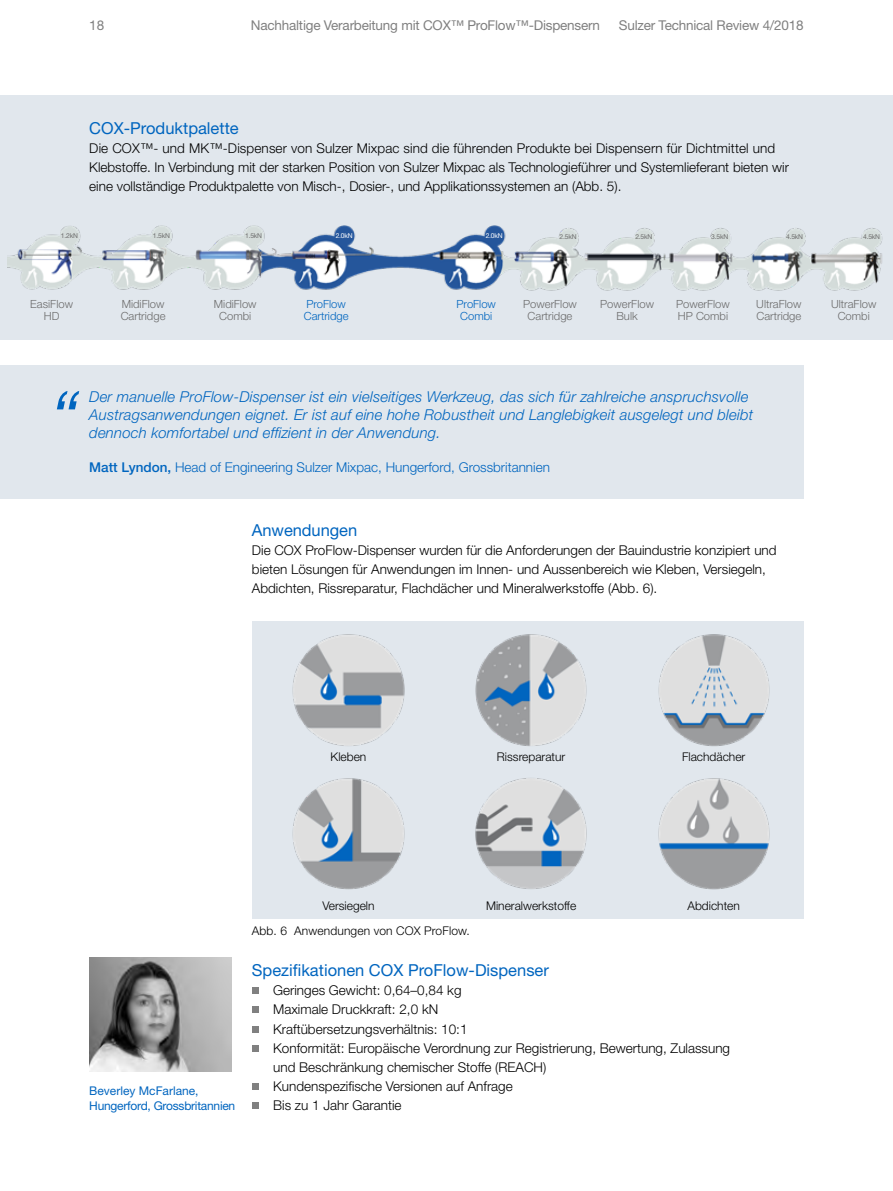
<style>
.page{position:relative;width:893px;height:1191px;background:#fff}
.page>*{position:absolute;margin:0;border:0;box-sizing:border-box;transform-origin:0 0}
.t1{font:16.5px "Helvetica Neue LT Std";color:#0065bf}
.t2{font:italic 300 15px/18px "Helvetica Neue LT Std";letter-spacing:.01em;color:#0065bf}
.t3{font:300 13.5px/19.2px "Helvetica Neue LT Std";color:#000}
.t4{font:13.5px "Helvetica Neue LT Std";letter-spacing:-.015em;color:#808080}
.t5{font:300 13.5px "Helvetica Neue LT Std";color:#0065bf}
.t6{font:300 12px "Helvetica Neue LT Std";color:#000}
.t7{font:12px/15px "Helvetica Neue LT Std";letter-spacing:-.02em;color:#0065bf}
.t8{font:300 11.25px/12px "Helvetica Neue LT Std";color:#6c6c6c;text-align:center}
.t9{font:300 11.25px/12px "Helvetica Neue LT Std";color:#0065bf}
.t10{font:6.75px "Helvetica Neue LT Std";letter-spacing:-.025em;color:#6c6c6c}
.t11{font:6.75px "Helvetica Neue LT Std";letter-spacing:-.025em;color:#fff}
.s1{font-weight:500}
</style>
<div class="page">
<div style="left:0;top:96px;width:893px;height:244px;background:#e1e7ed"></div>
<img style="left:8px;top:225px;width:875px;height:66px">
<img style="left:89px;top:957px;width:143px;height:114px">
<div style="left:0;top:365px;width:804px;height:134px;background:#e1e7ed"></div>
<svg style="left:57px;top:391px;width:22px;height:18px"></svg>
<svg style="left:252px;top:987px;width:6px;height:6px"></svg>
<div style="left:252px;top:1006px;width:6px;height:7px;background:#808080"></div>
<svg style="left:252px;top:1026px;width:6px;height:6px"></svg>
<svg style="left:252px;top:1045px;width:6px;height:6px"></svg>
<svg style="left:252px;top:1083px;width:6px;height:6px"></svg>
<svg style="left:252px;top:1102px;width:6px;height:6px"></svg>
<div style="left:252px;top:621px;width:552px;height:298px;background:#e1e7ed"></div>
<img style="left:292px;top:634px;width:113px;height:112px">
<img style="left:292px;top:778px;width:113px;height:112px">
<img style="left:475px;top:634px;width:112px;height:112px">
<img style="left:475px;top:778px;width:112px;height:111px">
<img style="left:658px;top:634px;width:112px;height:113px">
<img style="left:658px;top:778px;width:112px;height:112px">
<p class="t4" style="left:89px;top:17px;width:17px">18</p>
<p class="t4" style="left:251px;top:17px;width:351px">Nachhaltige Verarbeitung mit COX™ ProFlow™-Dispensern</p>
<p class="t4" style="left:619px;top:17px;width:186px">Sulzer Technical Review 4/2018</p>
<p class="t1" style="left:89px;top:118px;width:151px">COX-Produktpalette</p>
<p class="t3" style="left:89px;top:138px;width:701px">Die COX™- und MK™-Dispenser von Sulzer Mixpac sind die führenden Produkte bei Dispensern für Dichtmittel und<br>Klebstoffe. In Verbindung mit der starken Position von Sulzer Mixpac als Technologieführer und Systemlieferant bieten wir eine vollständige Produktpalette von Misch-, Dosier-, und Applikationssystemen an (Abb. 5).</p>
<p class="t10" style="left:61px;top:232px;width:19px">1.2kN</p>
<p class="t10" style="left:153px;top:232px;width:19px">1.5kN</p>
<p class="t10" style="left:245px;top:232px;width:19px">1.5kN</p>
<p class="t11" style="left:336px;top:232px;width:19px">2.0kN</p>
<p class="t11" style="left:486px;top:232px;width:19px">2.0kN</p>
<p class="t10" style="left:559px;top:233px;width:19px">2.5kN</p>
<p class="t10" style="left:635px;top:233px;width:19px">2.5kN</p>
<p class="t10" style="left:711px;top:233px;width:19px">3.5kN</p>
<p class="t10" style="left:786px;top:233px;width:19px">4.5kN</p>
<p class="t10" style="left:863px;top:233px;width:19px">4.5kN</p>
<p class="t8" style="left:30px;top:298px;width:44px">EasiFlow<br>HD</p>
<p class="t8" style="left:121px;top:298px;width:46px;text-align:left">MidiFlow<br>Cartridge</p>
<p class="t8" style="left:214px;top:298px;width:44px">MidiFlow<br>Combi</p>
<p class="t8" style="left:523px;top:298px;width:55px">PowerFlow<br>Cartridge</p>
<p class="t8" style="left:600px;top:298px;width:55px">PowerFlow<br>Bulk</p>
<p class="t8" style="left:676px;top:298px;width:55px;text-align:left">PowerFlow<br>HP Combi</p>
<p class="t8" style="left:756px;top:298px;width:47px;text-align:left">UltraFlow<br>Cartridge</p>
<p class="t8" style="left:831px;top:298px;width:47px">UltraFlow<br>Combi</p>
<p class="t9" style="left:304px;top:298px;width:46px">ProFlow<br>Cartridge</p>
<p class="t9" style="left:457px;top:298px;width:41px;text-align:center">ProFlow<br>Combi</p>
<p class="t2" style="left:89px;top:387px;width:665px">Der manuelle ProFlow-Dispenser ist ein vielseitiges Werkzeug, das sich für zahlreiche anspruchsvolle<br>Austragsanwendungen eignet. Er ist auf eine hohe Robustheit und Langlebigkeit ausgelegt und bleibt dennoch komfortabel und effizient in der Anwendung.</p>
<p class="t5" style="left:89px;top:459px;width:462px"><span class="s1">Matt Lyndon,</span> Head of Engineering Sulzer Mixpac, Hungerford, Grossbritannien</p>
<p class="t1" style="left:252px;top:520px;width:107px">Anwendungen</p>
<p class="t3" style="left:252px;top:540px;width:526px">Die COX ProFlow-Dispenser wurden für die Anforderungen der Bauindustrie konzipiert und bieten Lösungen für Anwendungen im Innen- und Aussenbereich wie Kleben, Versiegeln,<br>Abdichten, Rissreparatur, Flachdächer und Mineralwerkstoffe (Abb. 6).</p>
<p class="t6" style="left:331px;top:750px;width:37px">Kleben</p>
<p class="t6" style="left:497px;top:750px;width:70px">Rissreparatur</p>
<p class="t6" style="left:682px;top:750px;width:65px">Flachdächer</p>
<p class="t7" style="left:89px;top:1083px;width:148px">Beverley McFarlane,<br>Hungerford, Grossbritannien</p>
<p class="t6" style="left:322px;top:898px;width:54px">Versiegeln</p>
<p class="t6" style="left:252px;top:923px;width:219px">Abb. 6 Anwendungen von COX ProFlow.</p>
<p class="t6" style="left:486px;top:898px;width:92px">Mineralwerkstoffe</p>
<p class="t6" style="left:687px;top:898px;width:54px">Abdichten</p>
<p class="t1" style="left:252px;top:960px;width:298px">Spezifikationen COX ProFlow-Dispenser</p>
<p class="t3" style="left:273px;top:980px;width:458px">Geringes Gewicht: 0,64–0,84 kg<br>Maximale Druckkraft: 2,0 kN<br>Kraftübersetzungsverhältnis: 10:1<br>Konformität: Europäische Verordnung zur Registrierung, Bewertung, Zulassung und Beschränkung chemischer Stoffe (REACH)<br>Kundenspezifische Versionen auf Anfrage<br>Bis zu 1 Jahr Garantie</p>
</div>
